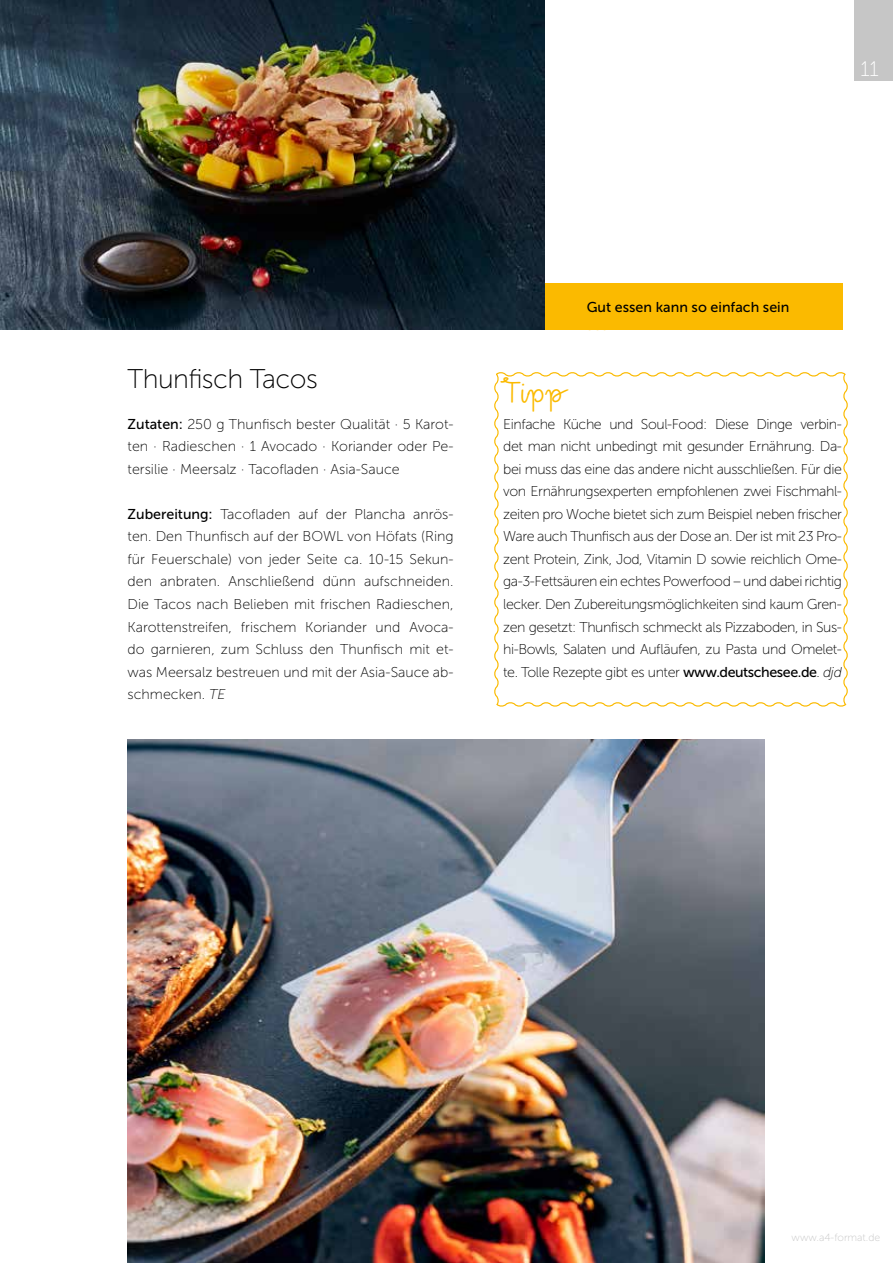
<style>
.page{position:relative;width:893px;height:1263px;background:#fff}
.page>*{position:absolute;margin:0;border:0;box-sizing:border-box;transform-origin:0 0}
.t1{font:31.5px "Kinfolk Pro Script";color:#fbba00}
.t2{font:27px "Museo Sans 100";letter-spacing:-.02em;color:#000}
.t3{font:21px "Museo Sans 100";color:#fff}
.t4{font:14.25px/22.5px "Museo Sans 100";color:#000;text-align:justify}
.t5{font:14.25px "Museo Sans 500";color:#000}
.t6{font:10.5px "Museo Sans 100";color:#c6c6c6}
.s1{font-family:"Museo Sans 500"}
.s2{font-style:italic}
</style>
<div class="page">
<img style="left:128px;top:740px;width:637px;height:523px">
<div style="left:529px;top:283px;width:314px;height:47px;background:#fbba00"></div>
<svg style="left:494px;top:372px;width:354px;height:335px"></svg>
<img style="left:0;top:0;width:544px;height:330px">
<div style="left:855px;top:0;width:38px;height:81px;background:#c6c6c6"></div>
<h3 class="t3" style="left:860px;top:58px;width:20px">11</h3>
<h2 class="t2" style="left:128px;top:364px;width:192px">Thunfisch Tacos</h2>
<p class="t4" style="left:128px;top:413px;width:328px"><span class="s1">Zutaten:</span> 250 g Thunfisch bester Qualität · 5 Karot&shy;ten · Radieschen · 1 Avocado · Koriander oder Pe&shy;tersilie · Meersalz · Tacofladen · Asia-Sauce</p>
<p class="t4" style="left:128px;top:503px;width:328px"><span class="s1">Zubereitung:</span> Tacofladen auf der Plancha anrös&shy;ten. Den Thunfisch auf der BOWL von Höfats (Ring für Feuerschale) von jeder Seite ca. 10-15 Sekun&shy;den anbraten. Anschließend dünn aufschneiden.<br>Die Tacos nach Belieben mit frischen Radieschen, Karottenstreifen, frischem Koriander und Avoca&shy;do garnieren, zum Schluss den Thunfisch mit et&shy;was Meersalz bestreuen und mit der Asia-Sauce ab&shy;schmecken. <span class="s2">TE</span></p>
<p class="t5" style="left:587px;top:300px;width:204px">Gut essen kann so einfach sein</p>
<h1 class="t1" style="left:503px;top:373px;width:61px">Tipp</h1>
<p class="t4" style="left:503px;top:413px;width:340px">Einfache Küche und Soul-Food: Diese Dinge verbin&shy;det man nicht unbedingt mit gesunder Ernährung. Da&shy;bei muss das eine das andere nicht ausschließen. Für die von Ernährungsexperten empfohlenen zwei Fischmahl&shy;zeiten pro Woche bietet sich zum Beispiel neben frischer Ware auch Thunfisch aus der Dose an. Der ist mit 23 Pro&shy;zent Protein, Zink, Jod, Vitamin D sowie reichlich Ome&shy;ga-3-Fettsäuren ein echtes Powerfood – und dabei richtig lecker. Den Zubereitungsmöglichkeiten sind kaum Gren&shy;zen gesetzt: Thunfisch schmeckt als Pizzaboden, in Sus&shy;hi-Bowls, Salaten und Aufläufen, zu Pasta und Omelet&shy;te. Tolle Rezepte gibt es unter <span class="s1">www.deutschesee.de</span>. <span class="s2">djd</span></p>
<p class="t6" style="left:792px;top:1232px;width:90px">www.a4-format.de</p>
</div>
